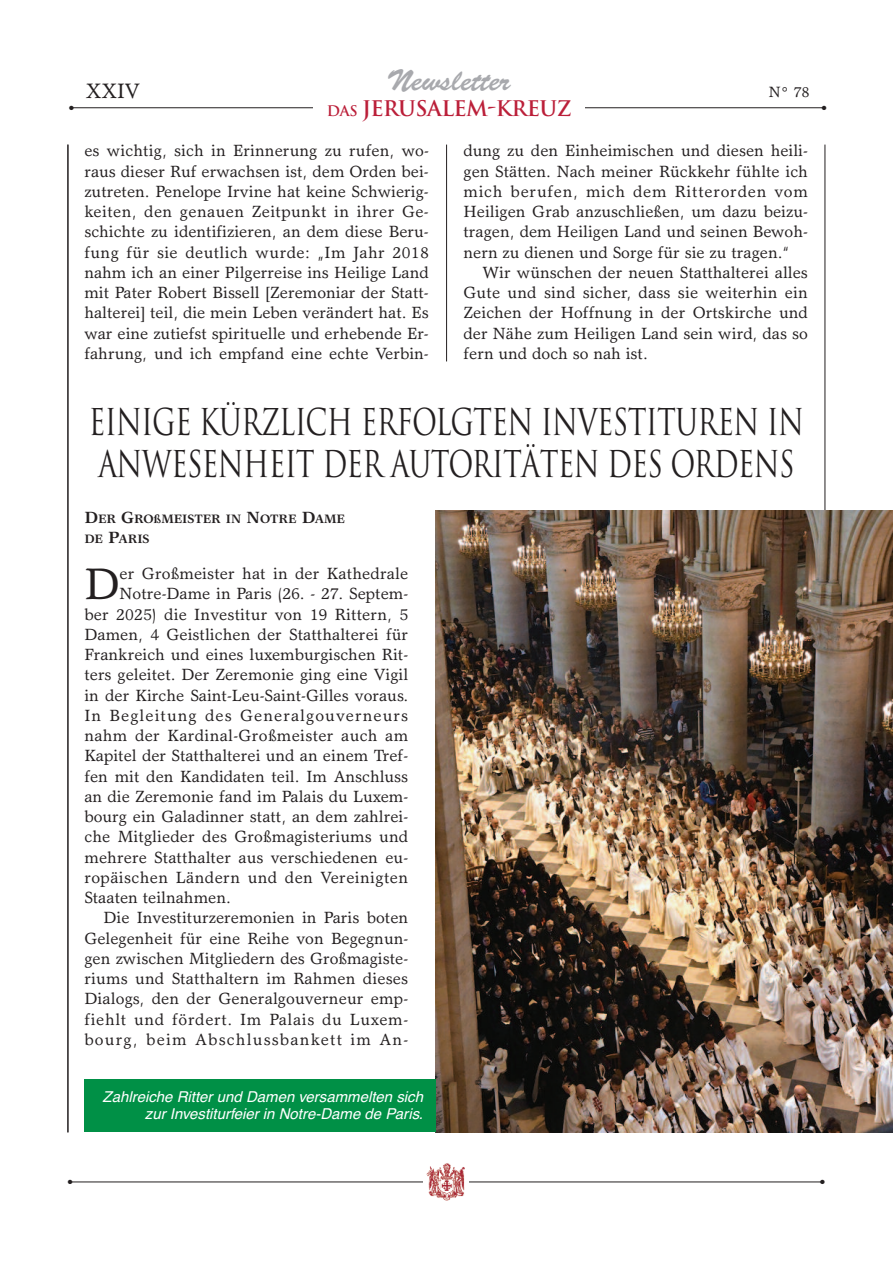
<style>
.page{position:relative;width:893px;height:1263px;background:#fff}
.page>*{position:absolute;margin:0;border:0;box-sizing:border-box;transform-origin:0 0}
.t1{font:44.4px "Garth Graphic";color:#231f20}
.t2{font:36px/42px "Trajan";letter-spacing:-.025em;color:#231f20;scale:.76 1}
.t3{font:30px "Brush Script";color:#a8a9ad}
.t4{font:700 21px "Trajan";letter-spacing:-.025em;color:#bb1f39}
.t5{font:21px "Garth Graphic";color:#231f20}
.t6{font:16.35px/20.2px "Garth Graphic";color:#231f20;text-align:justify}
.t7{font:16.35px "Garth Graphic";letter-spacing:.025em;color:#231f20}
.t8{font:16.35px "Garth Graphic";letter-spacing:.065em;color:#231f20}
.t9{font:16.35px "Garth Graphic";letter-spacing:.02em;color:#231f20}
.t10{font:16.35px "Garth Graphic";letter-spacing:.04em;color:#231f20}
.t11{font:16.35px "Garth Graphic";letter-spacing:.07em;color:#231f20}
.t12{font:italic 15px/16.5px "Helvetica";color:#fff;text-align:right}
.t13{font:15px "Garth Graphic";color:#231f20}
.t14{font:700 12.3px/20.2px "Garth Graphic";color:#231f20}
.t15{font:6px "Zapf Dingbats";color:#231f20}
.s1{font-size:14.25px}
.s2{font-size:16.35px}
</style>
<div class="page">
<hr style="left:825px;top:145px;width:1px;height:987px;background:#231f20">
<hr style="left:69px;top:1181px;width:754px;height:1px;background:#231f20">
<div style="left:424px;top:1162px;width:45px;height:41px;background:#fff"></div>
<img style="left:426px;top:1163px;width:39px;height:38px">
<hr style="left:68px;top:145px;width:1px;height:987px;background:#231f20">
<hr style="left:446px;top:145px;width:1px;height:216px;background:#231f20">
<img style="left:436px;top:510px;width:457px;height:622px">
<div style="left:84px;top:1079px;width:352px;height:53px;background:#009046"></div>
<hr style="left:71px;top:107px;width:754px;height:1px;background:#231f20">
<div style="left:314px;top:101px;width:271px;height:29px;background:#fff"></div>
<h3 class="t3" style="left:387px;top:69px;width:125px">Newsletter</h3>
<p class="t5" style="left:86px;top:83px;width:56px">XXIV</p>
<p class="t13" style="left:769px;top:86px;width:42px">N° 78</p>
<p class="t4" style="left:327px;top:97px;width:246px"><span class="s1">Das</span> JERUSALEM-KREUZ</p>
<p class="t15" style="left:69px;top:104px;width:6px">●</p>
<p class="t15" style="left:822px;top:105px;width:6px">●</p>
<p class="t6" style="left:84px;top:142px;width:346px">es wichtig, sich in Erinnerung zu rufen, wo&shy;raus dieser Ruf erwachsen ist, dem Orden bei&shy;zutreten. Penelope Irvine hat keine Schwierig&shy;keiten, den genauen Zeitpunkt in ihrer Ge&shy;schichte zu identifizieren, an dem diese Beru&shy;fung für sie deutlich wurde: „Im Jahr 2018 nahm ich an einer Pilgerreise ins Heilige Land mit Pater Robert Bissell [Zeremoniar der Statt&shy;halterei] teil, die mein Leben verändert hat. Es war eine zutiefst spirituelle und erhebende Er&shy;fahrung, und ich empfand eine echte Verbin-</p>
<p class="t6" style="left:463px;top:142px;width:346px">dung zu den Einheimischen und diesen heili&shy;gen Stätten. Nach meiner Rückkehr fühlte ich mich berufen, mich dem Ritterorden vom Heiligen Grab anzuschließen, um dazu beizu&shy;tragen, dem Heiligen Land und seinen Bewoh&shy;nern zu dienen und Sorge für sie zu tragen.“</p>
<p class="t6" style="left:463px;top:264px;width:346px;text-indent:19px">Wir wünschen der neuen Statthalterei alles Gute und sind sicher, dass sie weiterhin ein Zeichen der Hoffnung in der Ortskirche und der Nähe zum Heiligen Land sein wird, das so fern und doch so nah ist.</p>
<h2 class="t2" style="left:89px;top:402px;width:942px">EINIGE KÜRZLICH ERFOLGTEN INVESTITUREN IN<br>ANWESENHEIT DER AUTORITÄTEN DES ORDENS</h2>
<p class="t14" style="left:84px;top:510px;width:262px"><span class="s2">D</span>ER <span class="s2">G</span>ROßMEISTER IN <span class="s2">N</span>OTRE <span class="s2">D</span>AME<br>DE <span class="s2">P</span>ARIS</p>
<h1 class="t1" style="left:84px;top:567px;width:37px">D</h1>
<p class="t6" style="left:120px;top:565px;width:290px">er Großmeister hat in der Kathedrale</p>
<p class="t6" style="left:120px;top:585px;width:290px">Notre-Dame in Paris (26. - 27. Septem-</p>
<p class="t6" style="left:84px;top:605px;width:325px">ber 2025) die Investitur von 19 Rittern, 5</p>
<p class="t6" style="left:84px;top:626px;width:325px">Damen, 4 Geistlichen der Statthalterei für</p>
<p class="t6" style="left:84px;top:646px;width:325px">Frankreich und eines luxemburgischen Rit-</p>
<p class="t6" style="left:84px;top:666px;width:325px">ters geleitet. Der Zeremonie ging eine Vigil</p>
<p class="t6" style="left:84px;top:686px;width:325px">in der Kirche Saint-Leu-Saint-Gilles voraus.</p>
<p class="t8" style="left:84px;top:709px;width:325px">In Begleitung des Generalgouverneurs</p>
<p class="t9" style="left:84px;top:729px;width:325px">nahm der Kardinal-Großmeister auch am</p>
<p class="t6" style="left:84px;top:747px;width:325px">Kapitel der Statthalterei und an einem Tref-</p>
<p class="t6" style="left:84px;top:767px;width:325px">fen mit den Kandidaten teil. Im Anschluss</p>
<p class="t6" style="left:84px;top:788px;width:325px">an die Zeremonie fand im Palais du Luxem-</p>
<p class="t6" style="left:84px;top:808px;width:325px">bourg ein Galadinner statt, an dem zahlrei-</p>
<p class="t6" style="left:84px;top:828px;width:325px">che Mitglieder des Großmagisteriums und</p>
<p class="t6" style="left:84px;top:848px;width:325px">mehrere Statthalter aus verschiedenen eu-</p>
<p class="t7" style="left:84px;top:871px;width:325px">ropäischen Ländern und den Vereinigten</p>
<p class="t6" style="left:84px;top:889px;width:148px">Staaten teilnahmen.</p>
<p class="t6" style="left:104px;top:909px;width:306px">Die Investiturzeremonien in Paris boten</p>
<p class="t6" style="left:84px;top:929px;width:325px">Gelegenheit für eine Reihe von Begegnun-</p>
<p class="t6" style="left:84px;top:950px;width:325px">gen zwischen Mitgliedern des Großmagiste-</p>
<p class="t6" style="left:84px;top:970px;width:325px">riums und Statthaltern im Rahmen dieses</p>
<p class="t6" style="left:84px;top:990px;width:325px">Dialogs, den der Generalgouverneur emp-</p>
<p class="t10" style="left:84px;top:1013px;width:325px">fiehlt und fördert. Im Palais du Luxem-</p>
<p class="t11" style="left:84px;top:1033px;width:325px">bourg, beim Abschlussbankett im An-</p>
<p class="t12" style="left:103px;top:1088px;width:322px">Zahlreiche Ritter und Damen versammelten sich zur Investiturfeier in Notre-Dame de Paris.</p>
<p class="t15" style="left:68px;top:1178px;width:6px">●</p>
<p class="t15" style="left:820px;top:1179px;width:6px">●</p>
</div>
